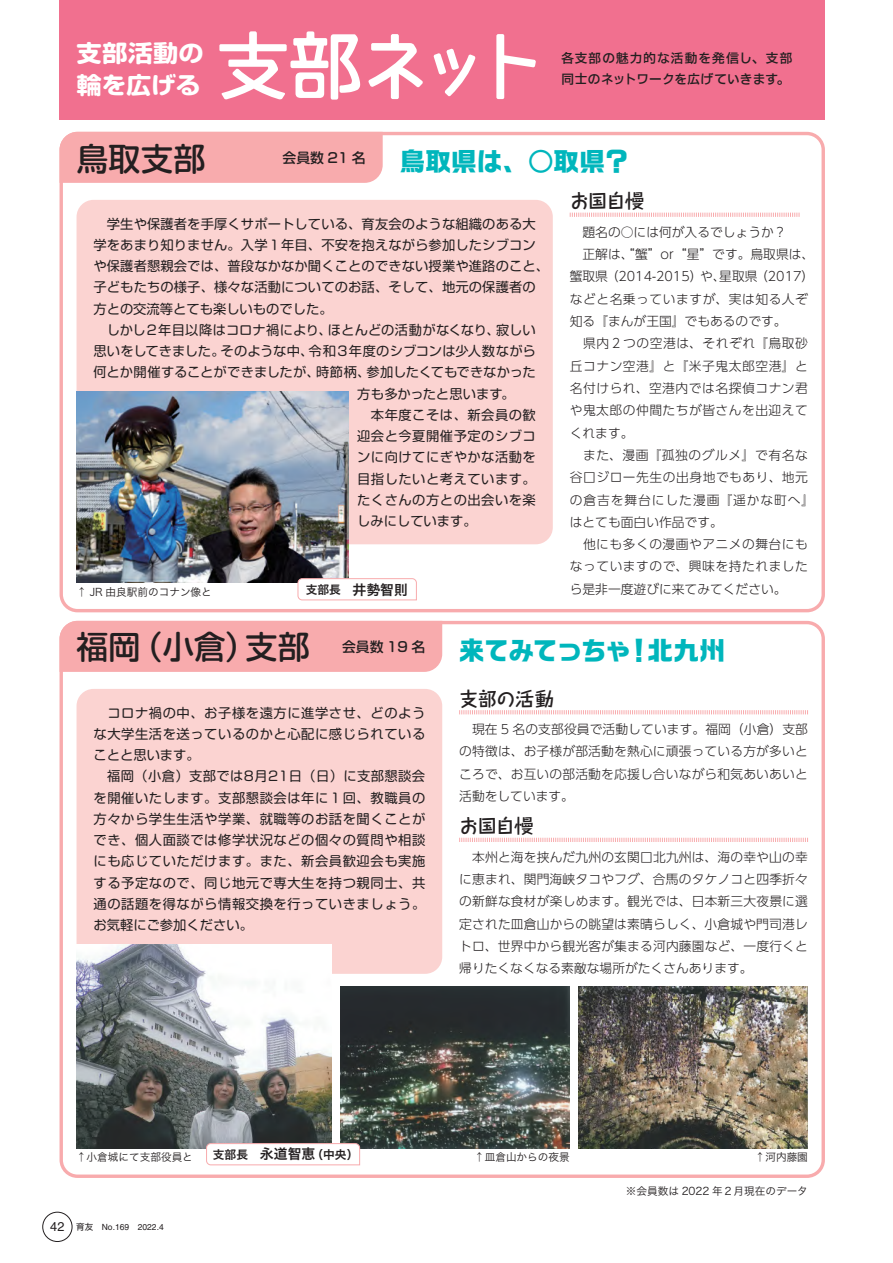
<style>
.page{position:relative;width:893px;height:1263px;background:#fff}
.page>*{position:absolute;margin:0;border:0;box-sizing:border-box;transform-origin:0 0}
.t1{font:500 31.95px "Soft Go Std";letter-spacing:.01em;color:#231f20}
.t2{font:700 25.5px "Ro G San Srf Std";letter-spacing:-.035em;color:#00b6bc}
.t3{font:700 25.5px "Ro G San Srf Std";letter-spacing:-.015em;color:#00b6bc}
.t4{font:700 23.4px/32px "Soft Go Std";letter-spacing:-.005em;color:#fff;scale:1.08 1}
.t5{font:700 19.2px "Taka Hand Std De";letter-spacing:-.025em;color:#231f20}
.t6{font:500 13.8px "Soft Go Std";color:#231f20}
.t7{font:13.35px/21.3px "Soft Go Std";letter-spacing:.03em;color:#231f20}
.t8{font:13.35px "Soft Go Std";letter-spacing:.01em;color:#231f20}
.t9{font:13.35px "Soft Go Std";color:#231f20}
.t10{font:13.35px/21.3px "Ro NOW Std GB";letter-spacing:-.01em;color:#231f20}
.t11{font:13.35px "Soft Go Std";letter-spacing:.005em;color:#231f20}
.t12{font:300 12.75px/22.4px "UD Shin Go Pro";letter-spacing:.04em;color:#231f20}
.t13{font:300 12.75px/22.4px "UD Shin Go Pro";letter-spacing:.015em;color:#231f20;text-align:justify}
.t14{font:11.7px "Hira Kaku Std N W6";color:#231f20}
.t15{font:10.65px "Hira Kaku Std N W3";color:#231f20}
.t16{font:8.55px "Helvetica";color:#231f20}
.s1{font-size:13.8px}
.s2{font-size:12.75px}
.s3{font-family:"Shin Go Pro"}
</style>
<div class="page">
<div style="left:60px;top:621px;width:765px;height:557px;border:3px solid #f8abad;border-radius:16px"></div>
<div style="left:60px;top:132px;width:323px;height:51px;background:#f8abad"></div>
<div style="left:60px;top:621px;width:382px;height:51px;background:#f8abad"></div>
<div style="left:60px;top:132px;width:765px;height:480px;border:3px solid #f8abad;border-radius:16px"></div>
<div style="left:60px;top:0;width:765px;height:119px;background:#f1708f"></div>
<div style="left:77px;top:200px;width:476px;height:344px;background:#fbd3d1;border-radius:17px"></div>
<div style="left:77px;top:689px;width:365px;height:285px;background:#fbd3d1;border-radius:17px"></div>
<div style="left:43px;top:1212px;width:29px;height:30px;border:1px solid #231f20;border-radius:50%"></div>
<svg style="left:459px;top:710px;width:349px;height:4px"></svg>
<svg style="left:570px;top:213px;width:230px;height:4px"></svg>
<svg style="left:459px;top:838px;width:349px;height:4px"></svg>
<svg style="left:219px;top:31px;width:317px;height:69px"></svg>
<img style="left:578px;top:986px;width:230px;height:162px">
<img style="left:340px;top:986px;width:230px;height:162px">
<img style="left:77px;top:944px;width:255px;height:204px">
<img style="left:77px;top:391px;width:272px;height:192px">
<svg style="left:297px;top:578px;width:120px;height:22px"></svg>
<svg style="left:206px;top:1143px;width:154px;height:22px"></svg>
<h3 class="t4" style="left:77px;top:35px;width:119px">支部活動の輪を広げる</h3>
<p class="t10" style="left:561px;top:47px;width:233px">各支部の魅力的な活動を発信し、支部同士のネットワークを広げていきます。</p>
<h1 class="t1" style="left:77px;top:136px;width:130px">鳥取支部</h1>
<p class="t6" style="left:283px;top:147px;width:85px">会員数 21 名</p>
<h2 class="t3" style="left:400px;top:144px;width:231px">鳥取県は、○取県？</h2>
<h3 class="t5" style="left:570px;top:188px;width:76px">お国自慢</h3>
<p class="t8" style="left:93px;top:214px;width:444px">　学生や保護者を手厚くサポートしている、育友会のような組織のある大</p>
<p class="t8" style="left:93px;top:235px;width:444px">学をあまり知りません。入学１年目、不安を抱えながら参加したシブコン</p>
<p class="t8" style="left:93px;top:256px;width:457px">や保護者懇親会では、普段なかなか聞くことのできない授業や進路のこと、</p>
<p class="t8" style="left:93px;top:278px;width:444px">子どもたちの様子、様々な活動についてのお話、そして、地元の保護者の</p>
<p class="t9" style="left:93px;top:299px;width:241px">方との交流等とても楽しいものでした。</p>
<p class="t11" style="left:93px;top:320px;width:444px">　しかし２年目以降はコロナ禍により、ほとんどの活動がなくなり、寂しい</p>
<p class="t9" style="left:93px;top:342px;width:444px">思いをしてきました。そのような中、令和３年度のシブコンは少人数ながら</p>
<p class="t9" style="left:93px;top:363px;width:444px">何とか開催することができましたが、時節柄、参加したくてもできなかった</p>
<p class="t9" style="left:357px;top:384px;width:159px">方も多かったと思います。</p>
<p class="t7" style="left:357px;top:403px;width:180px">　本年度こそは、新会員の歓</p>
<p class="t7" style="left:357px;top:424px;width:180px">迎会と今夏開催予定のシブコ</p>
<p class="t7" style="left:357px;top:446px;width:180px">ンに向けてにぎやかな活動を</p>
<p class="t7" style="left:357px;top:467px;width:180px">目指したいと考えています。</p>
<p class="t7" style="left:357px;top:488px;width:180px">たくさんの方との出会いを楽</p>
<p class="t9" style="left:357px;top:512px;width:121px">しみにしています。</p>
<p class="t15" style="left:77px;top:584px;width:137px">↑ JR 由良駅前のコナン像と</p>
<p class="t14" style="left:306px;top:580px;width:104px">支部長　<span class="s1">井勢智則</span></p>
<p class="t12" style="left:570px;top:220px;width:246px">　題名の○には何が入るでしょうか？<br>　正解は、“蟹”or“星”です。鳥取県は、蟹取県（2014-2015）や、星取県（2017）などと名乗っていますが、実は知る人ぞ知る『まんが王国』でもあるのです。<br>　県内２つの空港は、それぞれ『鳥取砂丘コナン空港』と『米子鬼太郎空港』と名付けられ、空港内では名探偵コナン君や鬼太郎の仲間たちが皆さんを出迎えてくれます。<br>　また、漫画『孤独のグルメ』で有名な谷口ジロー先生の出身地でもあり、地元の倉吉を舞台にした漫画『遥かな町へ』はとても面白い作品です。<br>　他にも多くの漫画やアニメの舞台にもなっていますので、興味を持たれましたら是非一度遊びに来てみてください。</p>
<h1 class="t1" style="left:77px;top:624px;width:235px">福岡（小倉）支部</h1>
<p class="t6" style="left:342px;top:636px;width:85px">会員数 19 名</p>
<p class="t7" style="left:94px;top:701px;width:333px">　コロナ禍の中、お子様を遠方に進学させ、どのような大学生活を送っているのかと心配に感じられていることと思います。<br>　福岡（小倉）支部では8月21日（日）に支部懇談会を開催いたします。支部懇談会は年に１回、教職員の方々から学生生活や学業、就職等のお話を聞くことができ、個人面談では修学状況などの個々の質問や相談にも応じていただけます。また、新会員歓迎会も実施する予定なので、同じ地元で専大生を持つ親同士、共通の話題を得ながら情報交換を行っていきましょう。お気軽にご参加ください。</p>
<h2 class="t2" style="left:459px;top:633px;width:268px">来てみてっちゃ！北九州</h2>
<h3 class="t5" style="left:459px;top:685px;width:96px">支部の活動</h3>
<p class="t13" style="left:459px;top:718px;width:350px">　現在 5 名の支部役員で活動しています。福岡（小倉）支部の特徴は、お子様が部活動を熱心に頑張っている方が多いところで、お互いの部活動を応援し合いながら和気あいあいと活動をしています。</p>
<h3 class="t5" style="left:459px;top:813px;width:76px">お国自慢</h3>
<p class="t13" style="left:459px;top:845px;width:350px">　本州と海を挟んだ九州の玄関口北九州は、海の幸や山の幸に恵まれ、関門海峡タコやフグ、合馬のタケノコと四季折々の新鮮な食材が楽しめます。観光では、日本新三大夜景に選定された皿倉山からの眺望は素晴らしく、小倉城や門司港レトロ、世界中から観光客が集まる河内藤園など、一度行くと帰りたくなくなる素敵な場所がたくさんあります。</p>
<p class="t14" style="left:213px;top:1145px;width:147px">支部長　<span class="s1">永道智恵</span>（中央）</p>
<p class="t15" style="left:76px;top:1149px;width:118px">↑小倉城にて支部役員と</p>
<p class="t15" style="left:474px;top:1149px;width:97px">↑皿倉山からの夜景</p>
<p class="t15" style="left:755px;top:1149px;width:55px">↑河内藤園</p>
<p class="t16" style="left:50px;top:1222px;width:115px"><span class="s2">42</span> <span class="s3">育友　</span>No.169 2022.4</p>
<p class="t15" style="left:626px;top:1183px;width:184px">※会員数は 2022 年２月現在のデータ</p>
</div>
